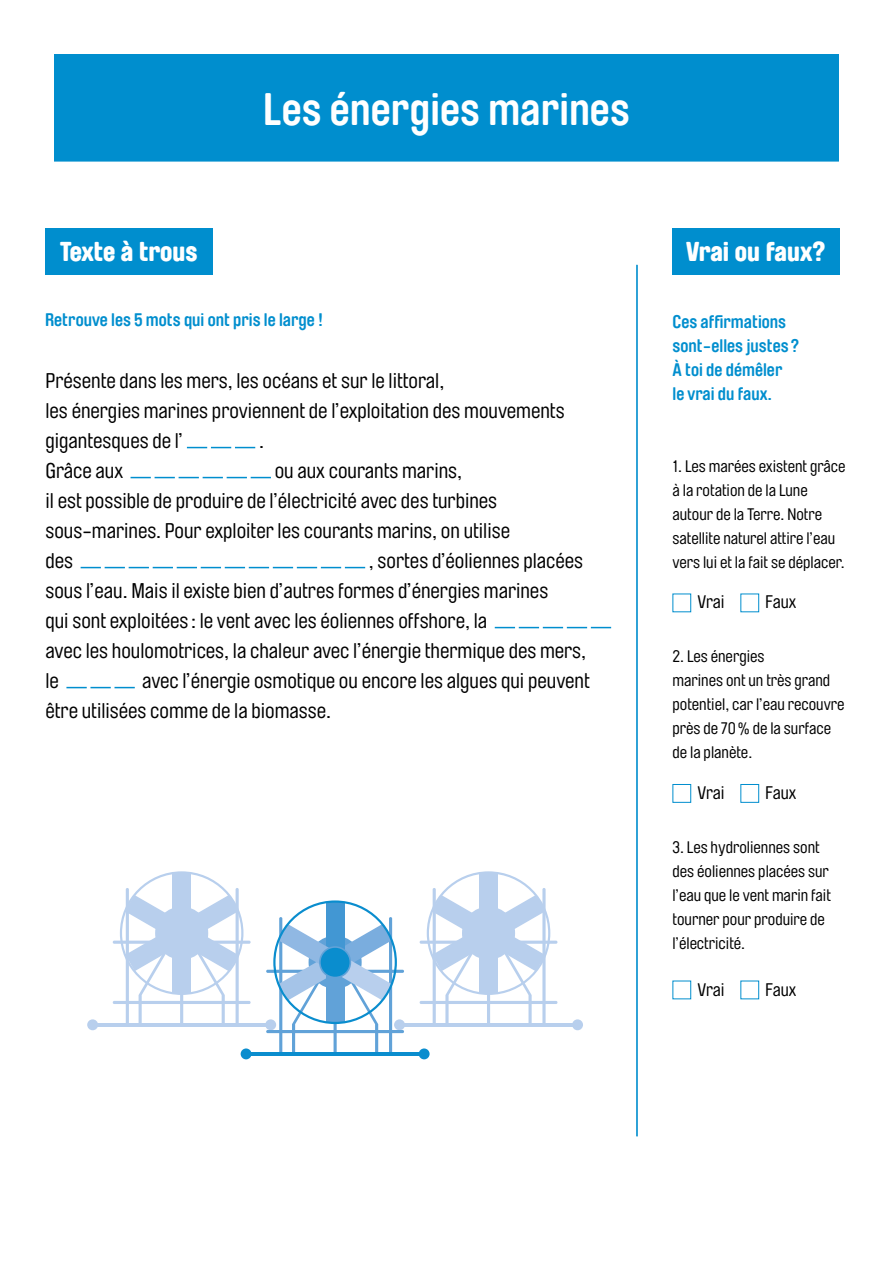
<style>
.page{position:relative;width:893px;height:1263px;background:#fff}
.page>*{position:absolute;margin:0;border:0;box-sizing:border-box;transform-origin:0 0}
.t1{font:700 45px "Brauer Neue";color:#fff}
.t2{font:900 27px "Brauer Neue";color:#fff}
.t3{font:700 22.5px "Brauer Neue";color:#fff}
.t4{font:21px/30px "Brauer Neue";color:#000}
.t5{font:700 18px/24px "Brauer Neue";color:#008ece}
.t6{font:18px "Brauer Neue";letter-spacing:-.01em;color:#000}
.t7{font:16.5px/24px "Brauer Neue";color:#000}
</style>
<div class="page">
<div style="left:740px;top:594px;width:19px;height:18px;border:1px solid #008ece"></div>
<div style="left:672px;top:784px;width:19px;height:19px;border:1px solid #008ece"></div>
<div style="left:740px;top:784px;width:19px;height:19px;border:1px solid #008ece"></div>
<div style="left:740px;top:981px;width:19px;height:18px;border:1px solid #008ece"></div>
<hr style="left:637px;top:265px;width:1px;height:871px;background:#008ece">
<hr style="left:636px;top:265px;width:1px;height:871px;background:#008ece">
<div style="left:45px;top:228px;width:167px;height:46px;background:#008ece"></div>
<div style="left:672px;top:228px;width:167px;height:46px;background:#008ece"></div>
<svg style="left:187px;top:447px;width:68px;height:1px"></svg>
<svg style="left:131px;top:477px;width:140px;height:1px"></svg>
<svg style="left:81px;top:567px;width:284px;height:1px"></svg>
<svg style="left:495px;top:627px;width:116px;height:1px"></svg>
<svg style="left:66px;top:687px;width:69px;height:1px"></svg>
<hr style="left:113px;top:941px;width:138px;height:3px;background:#b8cfed">
<hr style="left:93px;top:1023px;width:178px;height:3px;background:#b8cfed">
<div style="left:87px;top:1019px;width:11px;height:11px;background:#b8cfed;border-radius:50%"></div>
<hr style="left:113px;top:1001px;width:138px;height:3px;background:#b8cfed">
<hr style="left:420px;top:941px;width:137px;height:3px;background:#b8cfed">
<hr style="left:399px;top:1023px;width:179px;height:3px;background:#b8cfed">
<div style="left:572px;top:1019px;width:11px;height:11px;background:#b8cfed;border-radius:50%"></div>
<hr style="left:420px;top:1001px;width:137px;height:3px;background:#b8cfed">
<svg style="left:120px;top:871px;width:430px;height:189px"></svg>
<svg style="left:319px;top:946px;width:32px;height:32px"></svg>
<div style="left:321px;top:948px;width:29px;height:29px;background:#0a8dce;border-radius:50%"></div>
<div style="left:27px;top:27px;width:839px;height:162px;background:#008ece"></div>
<div style="left:0;top:0;width:893px;height:216px;border:54px solid #fff"></div>
<p class="t1" style="left:263px;top:83px;width:368px">Les énergies marines</p>
<p class="t3" style="left:375px;top:104px;width:144px">Fiche de révision</p>
<p class="t2" style="left:60px;top:236px;width:139px">Texte à trous</p>
<p class="t2" style="left:686px;top:236px;width:141px">Vrai ou faux?</p>
<p class="t5" style="left:45px;top:308px;width:280px">Retrouve les 5 mots qui ont pris le large !</p>
<p class="t4" style="left:45px;top:366px;width:521px">Présente dans les mers, les océans et sur le littoral,<br>les énergies marines proviennent de l’exploitation des mouvements gigantesques de l’</p>
<p class="t4" style="left:259px;top:426px;width:6px">.</p>
<p class="t4" style="left:45px;top:456px;width:79px">Grâce aux</p>
<p class="t4" style="left:45px;top:456px;width:466px;text-indent:229px">ou aux courants marins,<br>il est possible de produire de l’électricité avec des turbines sous-marines. Pour exploiter les courants marins, on utilise des</p>
<p class="t4" style="left:45px;top:546px;width:542px;text-indent:323px">, sortes d’éoliennes placées sous l’eau. Mais il existe bien d’autres formes d’énergies marines<br>qui sont exploitées : le vent avec les éoliennes offshore, la<br>avec les houlomotrices, la chaleur avec l’énergie thermique des mers, le</p>
<p class="t4" style="left:45px;top:666px;width:546px;text-indent:97px">avec l’énergie osmotique ou encore les algues qui peuvent être utilisées comme de la biomasse.</p>
<p class="t5" style="left:672px;top:310px;width:128px">Ces affirmations sont - elles justes ?<br>À toi de démêler<br>le vrai du faux.</p>
<p class="t7" style="left:672px;top:454px;width:174px">1. Les marées existent grâce à la rotation de la Lune autour de la Terre. Notre satellite naturel attire l’eau vers lui et la fait se déplacer.</p>
<p class="t6" style="left:697px;top:592px;width:28px">Vrai</p>
<p class="t6" style="left:765px;top:592px;width:32px">Faux</p>
<p class="t7" style="left:672px;top:645px;width:174px">2. Les énergies<br>marines ont un très grand potentiel, car l’eau recouvre près de 70 % de la surface de la planète.</p>
<p class="t6" style="left:697px;top:783px;width:28px">Vrai</p>
<p class="t6" style="left:765px;top:783px;width:32px">Faux</p>
<p class="t7" style="left:672px;top:835px;width:160px">3. Les hydroliennes sont des éoliennes placées sur l’eau que le vent marin fait tourner pour produire de l’électricité.</p>
<p class="t6" style="left:697px;top:979px;width:28px">Vrai</p>
<p class="t6" style="left:765px;top:979px;width:32px">Faux</p>
</div>
